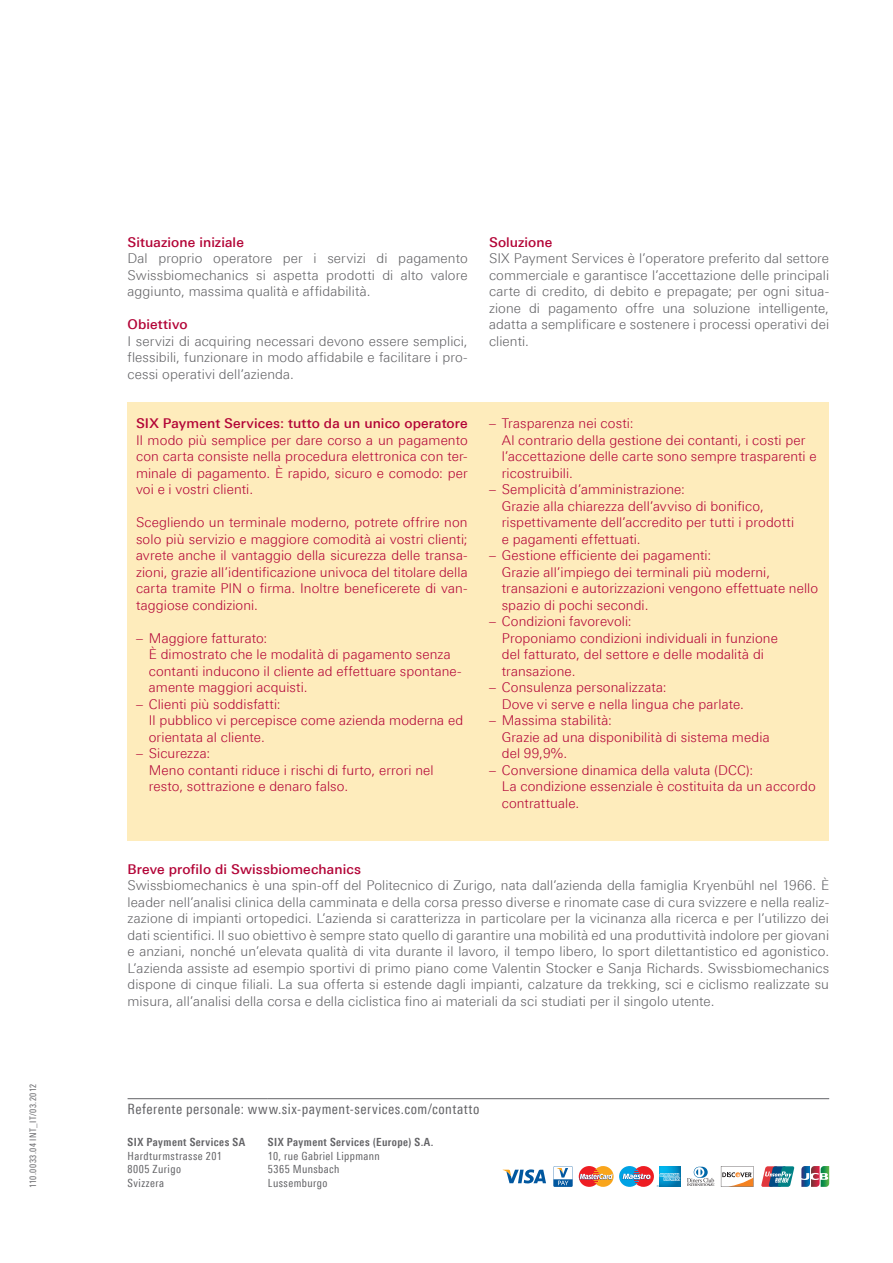
<style>
.page{position:relative;width:893px;height:1263px;background:#fff}
.page>*{position:absolute;margin:0;border:0;box-sizing:border-box;transform-origin:0 0}
.t1{font:14.25px "Linotype Univers 420 Cn";letter-spacing:.03em;color:#636366}
.t2{font:300 13.5px/16.5px "Linotype Univers 330";letter-spacing:.005em;color:#b30437}
.t3{font:300 13.5px/16.5px "Linotype Univers 330";letter-spacing:.005em;color:#636366;text-align:justify}
.t4{font:500 13.5px "Linotype Univers 530";letter-spacing:.01em;color:#b30437}
.t5{font:11.25px/13.5px "Linotype Univers 420 Cn";letter-spacing:.04em;color:#636366}
.t6{font:700 11.25px "Linotype Univers 620 Cn";letter-spacing:.04em;color:#636366}
.t7{font:9px "Linotype Univers 420 Cn";letter-spacing:.06em;color:#636366}
</style>
<div class="page">
<div style="left:128px;top:402px;width:701px;height:439px;background:#feecbc"></div>
<hr style="left:128px;top:1098px;width:140px;height:1px;background:#636366">
<hr style="left:268px;top:1098px;width:561px;height:1px;background:#636366">
<svg style="left:761px;top:1166px;width:33px;height:21px"></svg>
<svg style="left:579px;top:1166px;width:35px;height:21px"></svg>
<svg style="left:503px;top:1169px;width:43px;height:14px"></svg>
<svg style="left:801px;top:1166px;width:28px;height:21px"></svg>
<svg style="left:619px;top:1166px;width:21px;height:21px"></svg>
<svg style="left:553px;top:1166px;width:20px;height:21px"></svg>
<svg style="left:721px;top:1166px;width:32px;height:21px"></svg>
<svg style="left:687px;top:1167px;width:28px;height:19px"></svg>
<svg style="left:622px;top:1166px;width:59px;height:21px"></svg>
<p class="t7" style="left:28px;top:1188px;width:105px;rotate:-90deg">110.0033.04 INT_IT/03.2012</p>
<p class="t4" style="left:128px;top:234px;width:118px">Situazione iniziale</p>
<p class="t3" style="left:128px;top:250px;width:342px">Dal proprio operatore per i servizi di pagamento Swissbiomechanics si aspetta prodotti di alto valore aggiunto, massima qualità e affidabilità.</p>
<p class="t4" style="left:128px;top:316px;width:61px">Obiettivo</p>
<p class="t3" style="left:128px;top:332px;width:342px">I servizi di acquiring necessari devono essere semplici, flessibili, funzionare in modo affidabile e facilitare i pro&shy;cessi operativi dell’azienda.</p>
<p class="t4" style="left:136px;top:415px;width:333px">SIX Payment Services: tutto da un unico operatore</p>
<p class="t2" style="left:136px;top:431px;width:333px;text-align:justify">Il modo più semplice per dare corso a un pagamento con carta consiste nella procedura elettronica con ter&shy;minale di pagamento. È rapido, sicuro e comodo: per voi e i vostri clienti.</p>
<p class="t2" style="left:136px;top:514px;width:333px;text-align:justify">Scegliendo un terminale moderno, potrete offrire non solo più servizio e maggiore comodità ai vostri clienti; avrete anche il vantaggio della sicurezza delle transa&shy;zioni, grazie all’identificazione univoca del titolare della carta tramite PIN o firma. Inoltre beneficerete di van&shy;taggiose condizioni.</p>
<p class="t2" style="left:149px;top:629px;width:314px;text-indent:-13px">– Maggiore fatturato:<br>È dimostrato che le modalità di pagamento senza contanti inducono il cliente ad effettuare spontane&shy;amente maggiori acquisti.</p>
<p class="t2" style="left:149px;top:695px;width:316px;text-indent:-13px">– Clienti più soddisfatti:<br>Il pubblico vi percepisce come azienda moderna ed orientata al cliente.</p>
<p class="t2" style="left:149px;top:745px;width:286px;text-indent:-13px">– Sicurezza:<br>Meno contanti riduce i rischi di furto, errori nel resto, sottrazione e denaro falso.</p>
<p class="t4" style="left:489px;top:234px;width:65px">Soluzione</p>
<p class="t3" style="left:489px;top:250px;width:342px">SIX Payment Services è l’operatore preferito dal settore commerciale e garantisce l’accettazione delle principali carte di credito, di debito e prepagate; per ogni situa&shy;zione di pagamento offre una soluzione intelligente, adatta a semplificare e sostenere i processi operativi dei clienti.</p>
<p class="t2" style="left:502px;top:415px;width:316px;text-indent:-13px">– Trasparenza nei costi:<br>Al contrario della gestione dei contanti, i costi per l’accettazione delle carte sono sempre trasparenti e ricostruibili.</p>
<p class="t2" style="left:502px;top:481px;width:294px;text-indent:-13px">– Semplicità d’amministrazione:<br>Grazie alla chiarezza dell’avviso di bonifico, rispettivamente dell’accredito per tutti i prodotti e pagamenti effettuati.</p>
<p class="t2" style="left:502px;top:547px;width:318px;text-indent:-13px">– Gestione efficiente dei pagamenti:<br>Grazie all’impiego dei terminali più moderni, transazioni e autorizzazioni vengono effettuate nello spazio di pochi secondi.</p>
<p class="t2" style="left:502px;top:613px;width:278px;text-indent:-13px">– Condizioni favorevoli:<br>Proponiamo condizioni individuali in funzione del fatturato, del settore e delle modalità di transazione.</p>
<p class="t2" style="left:502px;top:679px;width:244px;text-indent:-13px">– Consulenza personalizzata:<br>Dove vi serve e nella lingua che parlate.</p>
<p class="t2" style="left:502px;top:712px;width:269px;text-indent:-13px">– Massima stabilità:<br>Grazie ad una disponibilità di sistema media del 99,9%.</p>
<p class="t2" style="left:502px;top:761px;width:315px;text-indent:-13px">– Conversione dinamica della valuta (DCC):<br>La condizione essenziale è costituita da un accordo contrattuale.</p>
<p class="t4" style="left:128px;top:861px;width:235px">Breve profilo di Swissbiomechanics</p>
<p class="t3" style="left:128px;top:877px;width:703px">Swissbiomechanics è una spin-off del Politecnico di Zurigo, nata dall’azienda della famiglia Kryenbühl nel 1966. È leader nell’analisi clinica della camminata e della corsa presso diverse e rinomate case di cura svizzere e nella realiz&shy;zazione di impianti ortopedici. L’azienda si caratterizza in particolare per la vicinanza alla ricerca e per l’utilizzo dei dati scientifici. Il suo obiettivo è sempre stato quello di garantire una mobilità ed una produttività indolore per giovani e anziani, nonché un’elevata qualità di vita durante il lavoro, il tempo libero, lo sport dilettantistico ed agonistico.<br>L’azienda assiste ad esempio sportivi di primo piano come Valentin Stocker e Sanja Richards. Swissbiomechanics dispone di cinque filiali. La sua offerta si estende dagli impianti, calzature da trekking, sci e ciclismo realizzate su misura, all’analisi della corsa e della ciclistica fino ai materiali da sci studiati per il singolo utente.</p>
<p class="t1" style="left:128px;top:1101px;width:353px">Referente personale: www.six-payment-services.com/contatto</p>
<p class="t6" style="left:128px;top:1136px;width:119px">SIX Payment Services SA</p>
<p class="t5" style="left:128px;top:1149px;width:96px">Hardturmstrasse 201<br>8005 Zurigo<br>Svizzera</p>
<p class="t6" style="left:268px;top:1136px;width:167px">SIX Payment Services (Europe) S.A.</p>
<p class="t5" style="left:268px;top:1149px;width:113px">10, rue Gabriel Lippmann<br>5365 Munsbach<br>Lussemburgo</p>
</div>
